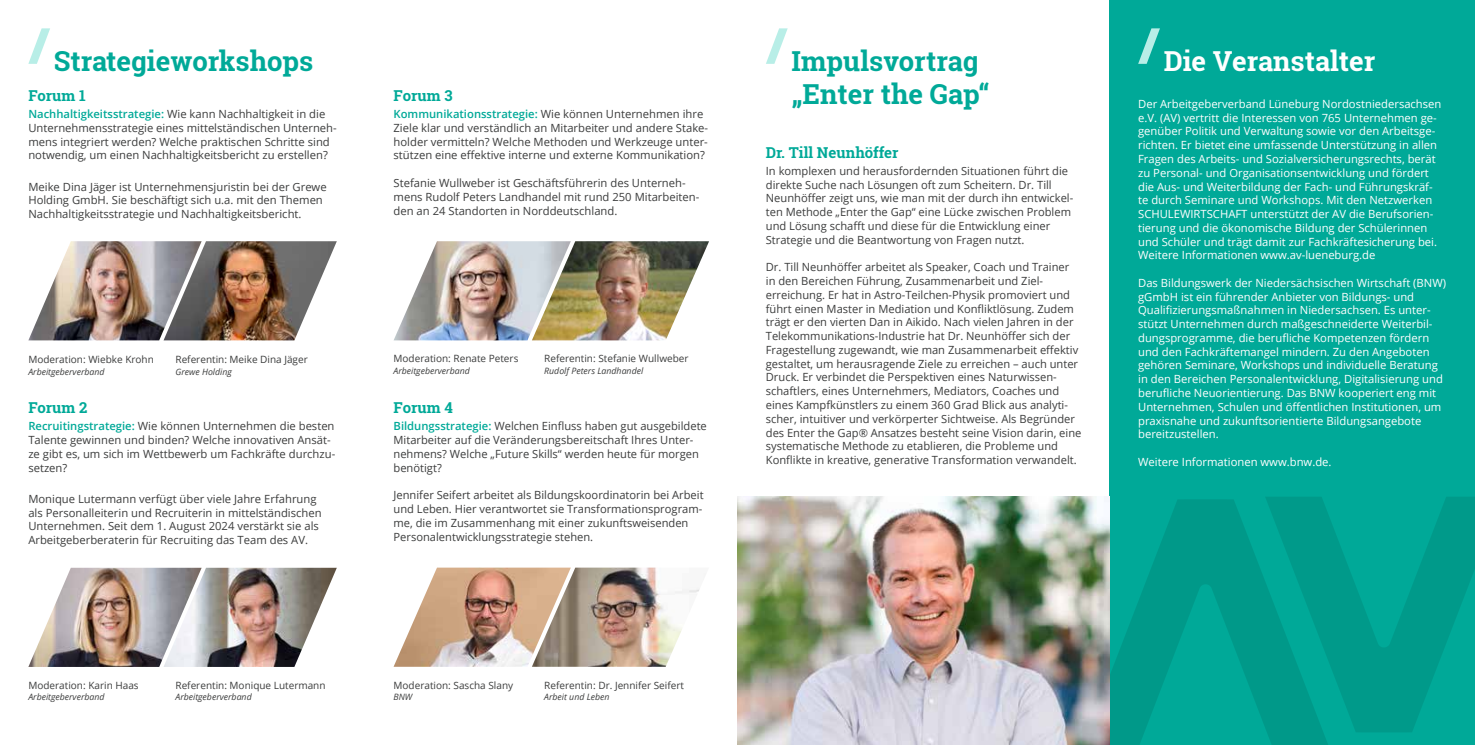
<style>
.page{position:relative;width:1475px;height:745px;background:#fff}
.page>*{position:absolute;margin:0;border:0;box-sizing:border-box;transform-origin:0 0}
.t1{font:700 27.5px/33px "Roboto Slab";color:#00a998}
.t2{font:700 27.5px "Roboto Slab";color:#fff}
.t3{font:700 15px "Roboto Slab";color:#00a998}
.t4{font:11.25px/13.8px "Open Sans";color:#3c3d3d}
.t5{font:11.25px/13.8px "Open Sans";color:#fff}
.t6{font:10px "Open Sans";color:#3c3d3d}
.t7{font:italic 8.75px "Open Sans";color:#3c3d3d}
.s1{font-weight:600;color:#00a998}
</style>
<div class="page">
<div style="left:1109px;top:0;width:365px;height:744px;background:#00a998"></div>
<svg style="left:1266px;top:497px;width:208px;height:235px;fill:#009a8a"></svg>
<svg style="left:1109px;top:499px;width:225px;height:245px;fill:#009a8a"></svg>
<img style="left:737px;top:496px;width:372px;height:248px">
<svg style="left:28px;top:28px;width:22px;height:36px"></svg>
<img style="left:570px;top:241px;width:139px;height:99px">
<img style="left:394px;top:241px;width:176px;height:99px">
<svg style="left:766px;top:28px;width:21px;height:36px"></svg>
<svg style="left:1138px;top:28px;width:21px;height:36px"></svg>
<img style="left:202px;top:241px;width:135px;height:99px">
<img style="left:28px;top:241px;width:174px;height:99px">
<img style="left:202px;top:567px;width:135px;height:99px">
<img style="left:29px;top:567px;width:173px;height:99px">
<img style="left:570px;top:567px;width:130px;height:99px">
<img style="left:394px;top:567px;width:176px;height:99px">
<h1 class="t1" style="left:54px;top:44px;width:261px">Strategieworkshops</h1>
<h2 class="t3" style="left:28px;top:85px;width:59px">Forum 1</h2>
<p class="t4" style="left:28px;top:107px;width:310px"><span class="s1">Nachhaltigkeitsstrategie:</span> Wie kann Nachhaltigkeit in die Unternehmensstrategie eines mittelständischen Unterneh&shy;mens integriert werden? Welche praktischen Schritte sind notwendig, um einen Nachhaltigkeitsbericht zu erstellen?</p>
<p class="t4" style="left:28px;top:179px;width:300px">Meike Dina Jäger ist Unternehmensjuristin bei der Grewe<br>Holding GmbH. Sie beschäftigt sich u.a. mit den Themen<br>Nachhaltigkeitsstrategie und Nachhaltigkeitsbericht.</p>
<h2 class="t3" style="left:393px;top:85px;width:60px">Forum 3</h2>
<p class="t4" style="left:393px;top:107px;width:316px"><span class="s1">Kommunikationsstrategie:</span> Wie können Unternehmen ihre Ziele klar und verständlich an Mitarbeiter und andere Stake&shy;holder vermitteln? Welche Methoden und Werkzeuge unter&shy;stützen eine effektive interne und externe Kommunikation?</p>
<p class="t4" style="left:393px;top:176px;width:307px">Stefanie Wullweber ist Geschäftsführerin des Unterneh&shy;mens Rudolf Peters Landhandel mit rund 250 Mitarbeiten&shy;den an 24 Standorten in Norddeutschland.</p>
<p class="t6" style="left:28px;top:352px;width:127px">Moderation: Wiebke Krohn</p>
<p class="t7" style="left:28px;top:365px;width:78px">Arbeitgeberverband</p>
<p class="t6" style="left:175px;top:352px;width:134px">Referentin: Meike Dina Jäger</p>
<p class="t7" style="left:175px;top:365px;width:58px">Grewe Holding</p>
<p class="t6" style="left:393px;top:352px;width:126px">Moderation: Renate Peters</p>
<p class="t7" style="left:393px;top:364px;width:78px">Arbeitgeberverband</p>
<p class="t6" style="left:544px;top:352px;width:146px">Referentin: Stefanie Wullweber</p>
<p class="t7" style="left:544px;top:364px;width:100px">Rudolf Peters Landhandel</p>
<h2 class="t3" style="left:28px;top:397px;width:61px">Forum 2</h2>
<p class="t4" style="left:28px;top:419px;width:308px"><span class="s1">Recruitingstrategie:</span> Wie können Unternehmen die besten Talente gewinnen und binden? Welche innovativen Ansät&shy;ze gibt es, um sich im Wettbewerb um Fachkräfte durchzu&shy;setzen?</p>
<p class="t4" style="left:28px;top:491px;width:295px">Monique Lutermann verfügt über viele Jahre Erfahrung als Personalleiterin und Recruiterin in mittelständischen Unternehmen. Seit dem 1. August 2024 verstärkt sie als Arbeitgeberberaterin für Recruiting das Team des AV.</p>
<h2 class="t3" style="left:393px;top:397px;width:61px">Forum 4</h2>
<p class="t4" style="left:393px;top:419px;width:315px"><span class="s1">Bildungsstrategie:</span> Welchen Einfluss haben gut ausgebildete Mitarbeiter auf die Veränderungsbereitschaft Ihres Unter&shy;nehmens? Welche „Future Skills“ werden heute für morgen benötigt?</p>
<p class="t4" style="left:393px;top:487px;width:311px">Jennifer Seifert arbeitet als Bildungskoordinatorin bei Arbeit und Leben. Hier verantwortet sie Transformationsprogram&shy;me, die im Zusammenhang mit einer zukunftsweisenden Personalentwicklungsstrategie stehen.</p>
<h1 class="t1" style="left:791px;top:44px;width:200px">Impulsvortrag „Enter the Gap“</h1>
<h1 class="t2" style="left:1163px;top:42px;width:213px">Die Veranstalter</h1>
<p class="t5" style="left:1137px;top:97px;width:305px">Der Arbeitgeberverband Lüneburg Nordostniedersachsen e.V. (AV) vertritt die Interessen von 765 Unternehmen ge&shy;genüber Politik und Verwaltung sowie vor den Arbeitsge&shy;richten. Er bietet eine umfassende Unterstützung in allen Fragen des Arbeits- und Sozialversicherungsrechts, berät zu Personal- und Organisationsentwicklung und fördert die Aus- und Weiterbildung der Fach- und Führungskräf&shy;te durch Seminare und Workshops. Mit den Netzwerken SCHULEWIRTSCHAFT unterstützt der AV die Berufsorien&shy;tierung und die ökonomische Bildung der Schülerinnen und Schüler und trägt damit zur Fachkräftesicherung bei.<br>Weitere Informationen www.av-lueneburg.de</p>
<p class="t5" style="left:1137px;top:275px;width:309px">Das Bildungswerk der Niedersächsischen Wirtschaft (BNW) gGmbH ist ein führender Anbieter von Bildungs- und Qualifizierungsmaßnahmen in Niedersachsen. Es unter&shy;stützt Unternehmen durch maßgeschneiderte Weiterbil&shy;dungsprogramme, die berufliche Kompetenzen fördern und den Fachkräftemangel mindern. Zu den Angeboten gehören Seminare, Workshops und individuelle Beratung in den Bereichen Personalentwicklung, Digitalisierung und berufliche Neuorientierung. Das BNW kooperiert eng mit Unternehmen, Schulen und öffentlichen Institutionen, um praxisnahe und zukunftsorientierte Bildungsangebote bereitzustellen.</p>
<p class="t5" style="left:1137px;top:454px;width:195px">Weitere Informationen www.bnw.de.</p>
<h2 class="t3" style="left:765px;top:142px;width:134px">Dr. Till Neunhöffer</h2>
<p class="t4" style="left:765px;top:163px;width:309px">In komplexen und herausfordernden Situationen führt die direkte Suche nach Lösungen oft zum Scheitern. Dr. Till Neunhöffer zeigt uns, wie man mit der durch ihn entwickel&shy;ten Methode „Enter the Gap“ eine Lücke zwischen Problem und Lösung schafft und diese für die Entwicklung einer Strategie und die Beantwortung von Fragen nutzt.</p>
<p class="t4" style="left:765px;top:260px;width:317px">Dr. Till Neunhöffer arbeitet als Speaker, Coach und Trainer in den Bereichen Führung, Zusammenarbeit und Ziel&shy;erreichung. Er hat in Astro-Teilchen-Physik promoviert und führt einen Master in Mediation und Konfliktlösung. Zudem trägt er den vierten Dan in Aikido. Nach vielen Jahren in der Telekommunikations-Industrie hat Dr. Neunhöffer sich der Fragestellung zugewandt, wie man Zusammenarbeit effektiv gestaltet, um herausragende Ziele zu erreichen – auch unter Druck. Er verbindet die Perspektiven eines Naturwissen&shy;schaftlers, eines Unternehmers, Mediators, Coaches und eines Kampfkünstlers zu einem 360 Grad Blick aus analyti&shy;scher, intuitiver und verkörperter Sichtweise. Als Begründer des Enter the Gap® Ansatzes besteht seine Vision darin, eine systematische Methode zu etablieren, die Probleme und Konflikte in kreative, generative Transformation verwandelt.</p>
<p class="t6" style="left:28px;top:677px;width:112px">Moderation: Karin Haas</p>
<p class="t7" style="left:28px;top:690px;width:78px">Arbeitgeberverband</p>
<p class="t6" style="left:175px;top:677px;width:151px">Referentin: Monique Lutermann</p>
<p class="t7" style="left:175px;top:690px;width:78px">Arbeitgeberverband</p>
<p class="t6" style="left:393px;top:677px;width:121px">Moderation: Sascha Slany</p>
<p class="t7" style="left:393px;top:690px;width:20px">BNW</p>
<p class="t6" style="left:544px;top:677px;width:141px">Referentin: Dr. Jennifer Seifert</p>
<p class="t7" style="left:544px;top:690px;width:67px">Arbeit und Leben</p>
</div>
